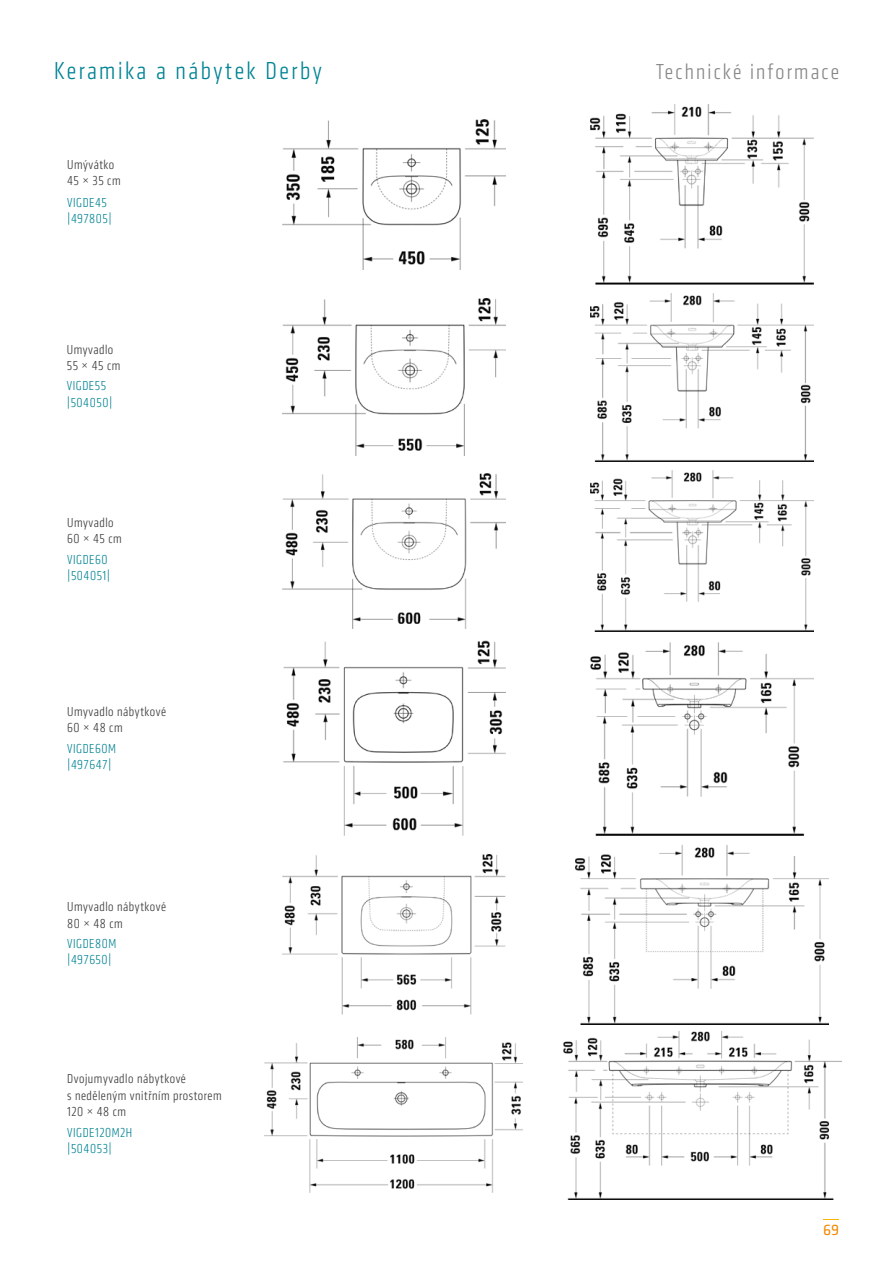
<style>
.page{position:relative;width:893px;height:1263px;background:#fff}
.page>*{position:absolute;margin:0;border:0;box-sizing:border-box;transform-origin:0 0}
.t1{font:300 25.5px "GC Klavika Cond Fein";letter-spacing:.1em;color:#008394}
.t2{font:300 22.5px "GC Klavika Cond Fein";letter-spacing:.1em;color:#878988}
.t3{font:15.75px "GC Klavika";color:#f38800}
.t4{font:300 13.5px/16.2px "GC Klavika Cond Fein";letter-spacing:.04em;color:#383937}
.t5{font:300 13.5px/16.2px "GC Klavika Cond Fein";letter-spacing:.04em;color:#008394}
</style>
<div class="page">
<svg style="left:823px;top:1219px;width:16px;height:1px"></svg>
<img style="left:283px;top:641px;width:222px;height:195px">
<img style="left:591px;top:642px;width:222px;height:193px">
<img style="left:282px;top:298px;width:223px;height:158px">
<img style="left:591px;top:293px;width:222px;height:168px">
<img style="left:282px;top:473px;width:223px;height:156px">
<img style="left:591px;top:470px;width:222px;height:162px">
<img style="left:591px;top:105px;width:222px;height:179px">
<img style="left:282px;top:119px;width:223px;height:150px">
<img style="left:282px;top:855px;width:223px;height:159px">
<img style="left:575px;top:845px;width:253px;height:180px">
<img style="left:264px;top:1038px;width:259px;height:154px">
<img style="left:563px;top:1031px;width:278px;height:168px">
<h1 class="t1" style="left:54px;top:56px;width:269px">Keramika a nábytek Derby</h1>
<h2 class="t2" style="left:656px;top:59px;width:185px">Technické informace</h2>
<p class="t4" style="left:67px;top:157px;width:55px">Umývátko<br>45 × 35 cm</p>
<p class="t5" style="left:67px;top:194px;width:46px">VIGDE45 |497805|</p>
<p class="t4" style="left:67px;top:341px;width:55px">Umyvadlo<br>55 × 45 cm</p>
<p class="t5" style="left:67px;top:378px;width:47px">VIGDE55 |504050|</p>
<p class="t4" style="left:67px;top:515px;width:56px">Umyvadlo<br>60 × 45 cm</p>
<p class="t5" style="left:67px;top:551px;width:45px">VIGDE60 |504051|</p>
<p class="t4" style="left:67px;top:704px;width:100px">Umyvadlo nábytkové<br>60 × 48 cm</p>
<p class="t5" style="left:67px;top:740px;width:50px">VIGDE60M |497647|</p>
<p class="t4" style="left:67px;top:899px;width:100px">Umyvadlo nábytkové<br>80 × 48 cm</p>
<p class="t5" style="left:67px;top:936px;width:51px">VIGDE80M |497650|</p>
<p class="t4" style="left:67px;top:1071px;width:156px">Dvojumyvadlo nábytkové<br>s neděleným vnitřním prostorem<br>120 × 48 cm</p>
<p class="t5" style="left:67px;top:1124px;width:67px">VIGDE120M2H |504053|</p>
<p class="t3" style="left:823px;top:1219px;width:18px">69</p>
</div>
